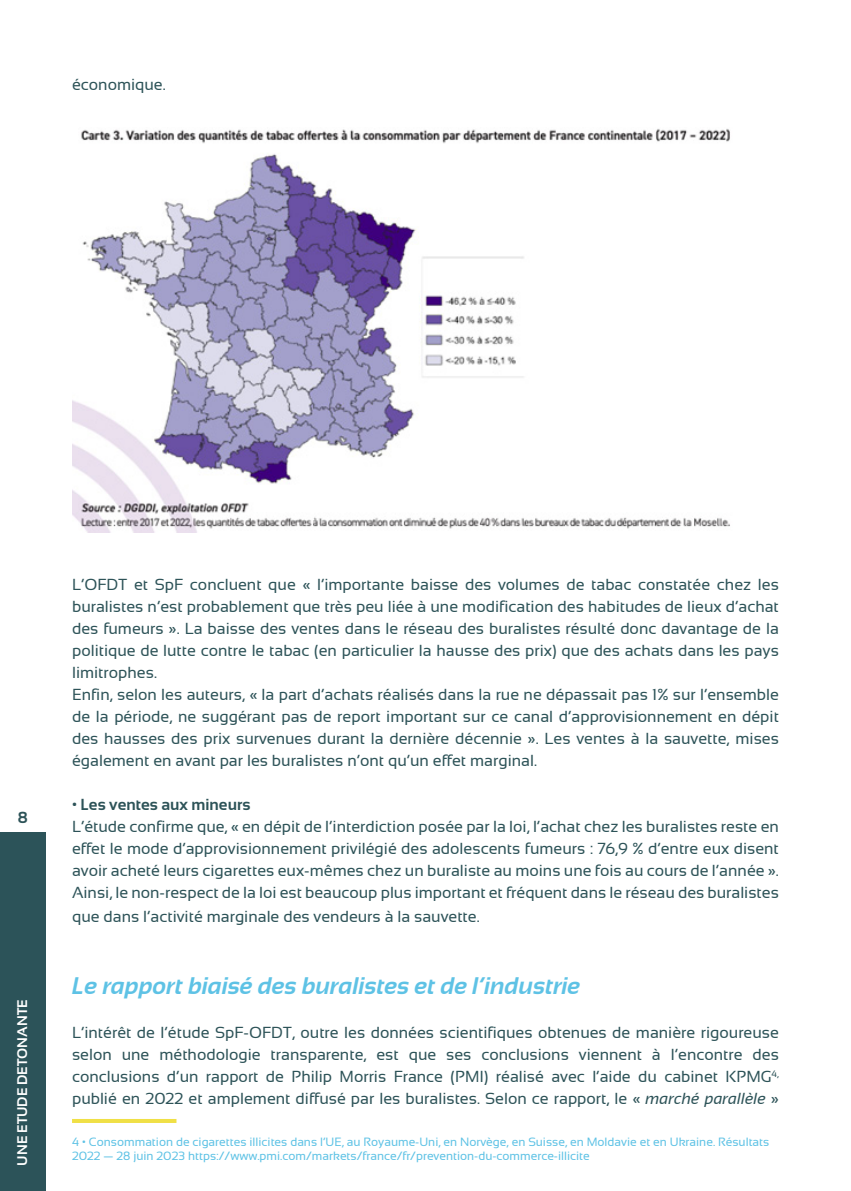
<style>
.page{position:relative;width:851px;height:1191px;background:#fff}
.page>*{position:absolute;margin:0;border:0;box-sizing:border-box;transform-origin:0 0}
.t1{font:italic 700 24px "Sansation";color:#5ec2e5}
.t2{font:16px/22px "Sansation";color:#2d5358;text-align:justify}
.t3{font:700 16px "Sansation";color:#2d5358}
.t4{font:700 14px "Sansation";color:#fff}
.t5{font:12px/14.4px "Sansation";color:#5ec2e5}
.s1{font-style:italic}
</style>
<div class="page">
<div style="left:0;top:832px;width:45px;height:359px;background:#2c5359"></div>
<img style="left:72px;top:129px;width:658px;height:403px">
<hr style="left:72px;top:1119px;width:104px;height:4px;background:#f0e046">
<p class="t2" style="left:72px;top:73px;width:95px">économique.</p>
<p class="t3" style="left:18px;top:809px;width:11px">8</p>
<p class="t4" style="left:15px;top:1165px;width:313px;rotate:-90deg">LES CRIS D’ORFRAIE : La fin de la culture du vin ?</p>
<p class="t4" style="left:15px;top:1165px;width:168px;rotate:-90deg">UNE ETUDE DETONANTE</p>
<p class="t2" style="left:72px;top:573px;width:708px">L’OFDT et SpF concluent que « l’importante baisse des volumes de tabac constatée chez les buralistes n’est probablement que très peu liée à une modification des habitudes de lieux d’achat des fumeurs ». La baisse des ventes dans le réseau des buralistes résulté donc davantage de la politique de lutte contre le tabac (en particulier la hausse des prix) que des achats dans les pays limitrophes.</p>
<p class="t2" style="left:72px;top:683px;width:708px">Enfin, selon les auteurs, « la part d’achats réalisés dans la rue ne dépassait pas 1% sur l’ensemble de la période, ne suggérant pas de report important sur ce canal d’approvisionnement en dépit des hausses des prix survenues durant la dernière décennie ». Les ventes à la sauvette, mises également en avant par les buralistes n’ont qu’un effet marginal.</p>
<p class="t3" style="left:72px;top:795px;width:180px">• Les ventes aux mineurs</p>
<p class="t2" style="left:72px;top:815px;width:708px">L’étude confirme que, « en dépit de l’interdiction posée par la loi, l’achat chez les buralistes reste en effet le mode d’approvisionnement privilégié des adolescents fumeurs : 76,9 % d’entre eux disent avoir acheté leurs cigarettes eux-mêmes chez un buraliste au moins une fois au cours de l’année ».</p>
<p class="t2" style="left:72px;top:880px;width:708px;line-height:24px">Ainsi, le non-respect de la loi est beaucoup plus important et fréquent dans le réseau des buralistes que dans l’activité marginale des vendeurs à la sauvette.</p>
<p class="t1" style="left:72px;top:972px;width:510px">Le rapport biaisé des buralistes et de l’industrie</p>
<p class="t2" style="left:72px;top:1021px;width:708px">L’intérêt de l’étude SpF-OFDT, outre les données scientifiques obtenues de manière rigoureuse selon une méthodologie transparente, est que ses conclusions viennent à l’encontre des conclusions d’un rapport de Philip Morris France (PMI) réalisé avec l’aide du cabinet KPMG<sup>4, </sup>publié en 2022 et amplement diffusé par les buralistes. Selon ce rapport, le « <span class="s1">marché parallèle</span> »</p>
<p class="t5" style="left:72px;top:1134px;width:698px">4 • Consommation de cigarettes illicites dans l’UE, au Royaume-Uni, en Norvège, en Suisse, en Moldavie et en Ukraine. Résultats<br>2022 — 28 juin 2023 https://www.pmi.com/markets/france/fr/prevention-du-commerce-illicite</p>
</div>
